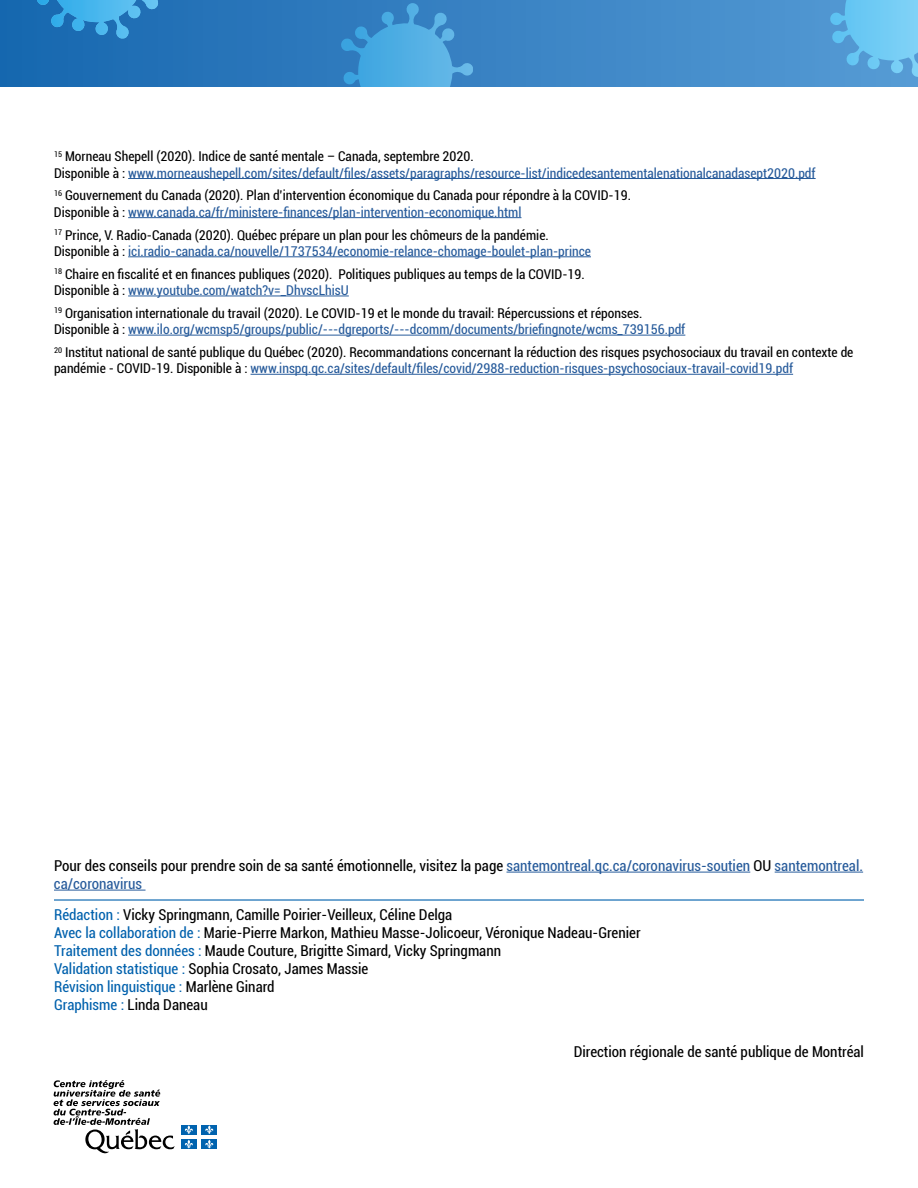
<style>
.page{position:relative;width:918px;height:1188px;background:#fff}
.page>*{position:absolute;margin:0;border:0;box-sizing:border-box;transform-origin:0 0}
.t1{font:condensed 15px/18px "Roboto";color:#000}
.t2{font:condensed 13.5px/16.2px "Roboto";color:#000}
.t3{font:condensed 13.5px/16.2px "Roboto";color:#275b9b}
.s1{color:#000}
.s2{color:#275b9b}
.s3{color:#0061ad}
.s4{color:#0563ad}
</style>
<div class="page">
<div style="left:0;top:0;width:918px;height:86px;background:linear-gradient(to right,#1667af,#569bd5)"></div>
<svg style="left:829px;top:0;width:89px;height:77px;background:#67bae9"></svg>
<svg style="left:32px;top:0;width:133px;height:39px;background:#2f8bca"></svg>
<svg style="left:340px;top:4px;width:133px;height:82px;background:#4398d3"></svg>
<svg style="left:54px;top:1080px;width:121px;height:74px"></svg>
<div style="left:181px;top:1125px;width:16px;height:10px;background:#0063af"></div>
<svg style="left:185px;top:1125px;width:8px;height:9px"></svg>
<div style="left:201px;top:1125px;width:16px;height:10px;background:#0063af"></div>
<svg style="left:205px;top:1125px;width:9px;height:9px"></svg>
<div style="left:181px;top:1139px;width:16px;height:10px;background:#0063af"></div>
<svg style="left:185px;top:1140px;width:8px;height:8px"></svg>
<div style="left:201px;top:1139px;width:16px;height:10px;background:#0063af"></div>
<svg style="left:205px;top:1140px;width:9px;height:8px"></svg>
<hr style="left:54px;top:899px;width:810px;height:2px;background:#0061ad">
<hr style="left:507px;top:872px;width:243px;height:1px;background:#275b9b">
<hr style="left:775px;top:872px;width:88px;height:1px;background:#275b9b">
<hr style="left:54px;top:890px;width:92px;height:1px;background:#275b9b">
<hr style="left:128px;top:178px;width:688px;height:1px;background:#275b9b">
<hr style="left:128px;top:217px;width:393px;height:1px;background:#275b9b">
<hr style="left:128px;top:256px;width:463px;height:1px;background:#275b9b">
<hr style="left:128px;top:296px;width:221px;height:1px;background:#275b9b">
<hr style="left:128px;top:335px;width:557px;height:1px;background:#275b9b">
<hr style="left:251px;top:374px;width:542px;height:1px;background:#275b9b">
<p class="t3" style="left:54px;top:148px;width:763px"><sup>15</sup> <span class="s1">Morneau Shepell (2020). Indice de santé mentale – Canada, septembre 2020.<br>Disponible à :</span> www.morneaushepell.com/sites/default/files/assets/paragraphs/resource-list/indicedesantementalenationalcanadasept2020.pdf</p>
<p class="t2" style="left:54px;top:187px;width:579px"><sup>16</sup> Gouvernement du Canada (2020). Plan d’intervention économique du Canada pour répondre à la COVID-19.<br>Disponible à : <span class="s2">www.canada.ca/fr/ministere-finances/plan-intervention-economique.html</span></p>
<p class="t2" style="left:54px;top:226px;width:538px"><sup>17</sup> Prince, V. Radio-Canada (2020). Québec prépare un plan pour les chômeurs de la pandémie.<br>Disponible à : <span class="s2">ici.radio-canada.ca/nouvelle/1737534/economie-relance-chomage-boulet-plan-prince</span></p>
<p class="t2" style="left:54px;top:265px;width:532px"><sup>18</sup> Chaire en fiscalité et en finances publiques (2020). Politiques publiques au temps de la COVID-19.<br>Disponible à : <span class="s2">www.youtube.com/watch?v=_DhvscLhisU</span></p>
<p class="t2" style="left:54px;top:305px;width:633px"><sup>19</sup> Organisation internationale du travail (2020). Le COVID-19 et le monde du travail: Répercussions et réponses.<br>Disponible à : <span class="s2">www.ilo.org/wcmsp5/groups/public/---dgreports/---dcomm/documents/briefingnote/wcms_739156.pdf</span></p>
<p class="t2" style="left:54px;top:344px;width:801px"><sup>20</sup> Institut national de santé publique du Québec (2020). Recommandations concernant la réduction des risques psychosociaux du travail en contexte de pandémie - COVID-19. Disponible à : <span class="s2">www.inspq.qc.ca/sites/default/files/covid/2988-reduction-risques-psychosociaux-travail-covid19.pdf</span></p>
<p class="t1" style="left:54px;top:856px;width:811px">Pour des conseils pour prendre soin de sa santé émotionnelle, visitez la page <span class="s2">santemontreal.qc.ca/coronavirus-soutien</span> OU <span class="s2">santemontreal. ca/coronavirus</span></p>
<p class="t1" style="left:54px;top:905px;width:588px"><span class="s3">Rédaction :</span> Vicky Springmann, Camille Poirier-Veilleux, Céline Delga<br><span class="s3">Avec la collaboration d</span><span class="s4">e :</span> Marie-Pierre Markon, Mathieu Masse-Jolicoeur, Véronique Nadeau-Grenier <span class="s3">Traitement des données :</span> Maude Couture, Brigitte Simard, Vicky Springmann<br><span class="s3">Validation statistique :</span> Sophia Crosato, James Massie<br><span class="s3">Révision linguistique :</span> Marlène Ginard<br><span class="s3">Graphisme :</span> Linda Daneau</p>
<p class="t1" style="left:574px;top:1042px;width:292px">Direction régionale de santé publique de Montréal</p>
</div>
